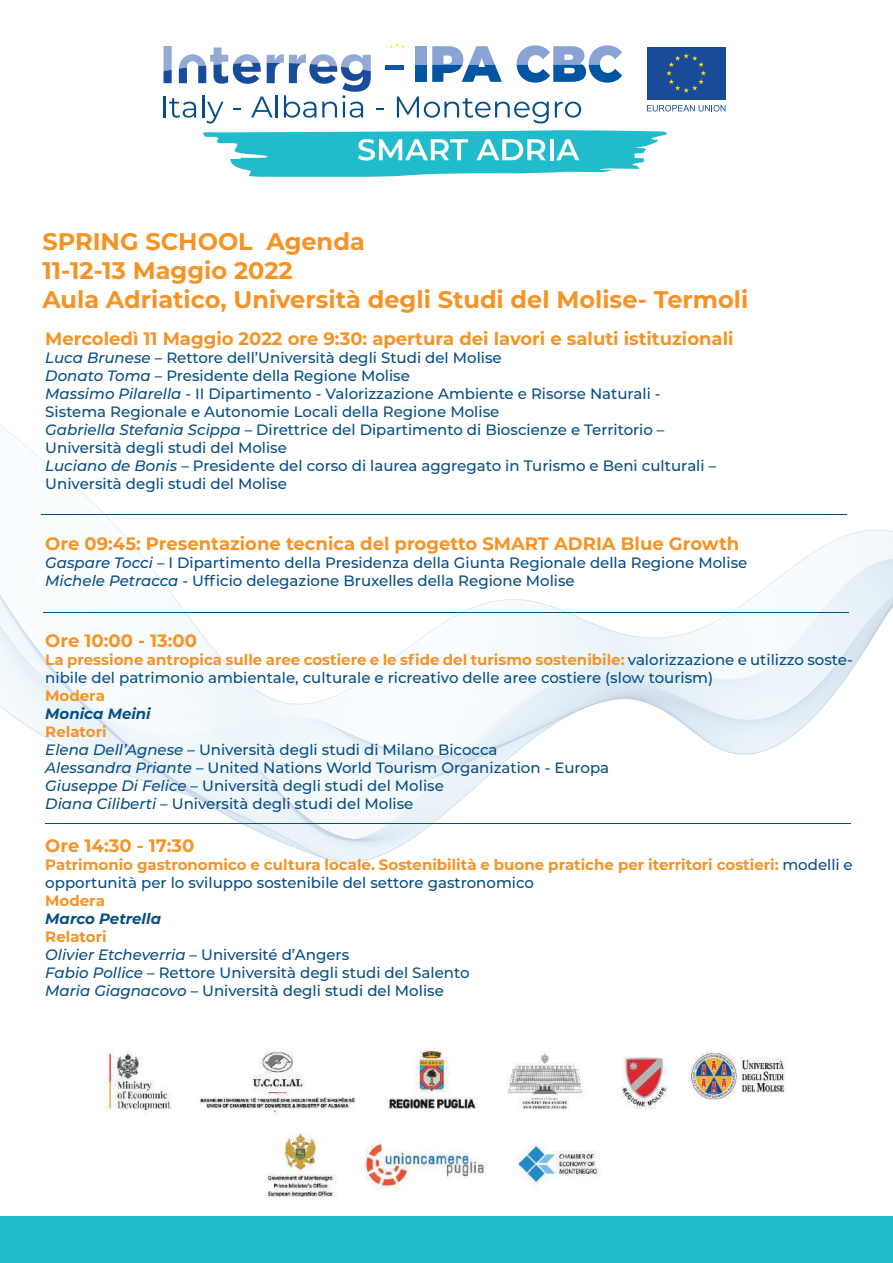
<style>
.page{position:relative;width:893px;height:1263px;background:#fff}
.page>*{position:absolute;margin:0;border:0;box-sizing:border-box;transform-origin:0 0}
.t1{font:700 24px/28.8px "Montserrat";color:#f69324}
.t2{font:700 18px "Montserrat";color:#f69324}
.t3{font:500 15px/18px "Montserrat";color:#064e86}
.t4{font:700 15px/18px "Montserrat";color:#f69324}
.t5{font:italic 700 15px "Montserrat";color:#064e86}
.s1{font-style:italic}
.s2{font-weight:700;color:#f69324}
.s3{font-weight:500;color:#064e86}
</style>
<div class="page">
<svg style="left:0;top:424px;width:893px;height:281px"></svg>
<img style="left:105px;top:1048px;width:563px;height:67px">
<img style="left:246px;top:1110px;width:405px;height:107px">
<img style="left:689px;top:1052px;width:96px;height:47px">
<div style="left:647px;top:47px;width:78px;height:52px;background:#194b9b"></div>
<svg style="left:666px;top:53px;width:40px;height:40px"></svg>
<svg style="left:647px;top:105px;width:78px;height:6px"></svg>
<svg style="left:163px;top:43px;width:459px;height:80px"></svg>
<svg style="left:203px;top:130px;width:464px;height:47px"></svg>
<div style="left:385px;top:65px;width:18px;height:5px;background:#0757a8"></div>
<div style="left:0;top:1217px;width:893px;height:46px;background:#21bccc"></div>
<hr style="left:44px;top:612px;width:804px;height:1px;background:#064e86">
<hr style="left:42px;top:514px;width:805px;height:1px;background:#064e86">
<hr style="left:45px;top:823px;width:805px;height:1px;background:#064e86">
<h1 class="t1" style="left:42px;top:226px;width:707px">SPRING SCHOOL Agenda<br>11-12-13 Maggio 2022<br>Aula Adriatico, Università degli Studi del Molise- Termoli</h1>
<p class="t2" style="left:45px;top:325px;width:690px">Mercoledì 11 Maggio 2022 ore 9:30: apertura dei lavori e saluti istituzionali</p>
<p class="t3" style="left:45px;top:348px;width:672px"><span class="s1">Luca Brunese</span> – Rettore dell’Università degli Studi del Molise<br><span class="s1">Donato Toma</span> – Presidente della Regione Molise<br><span class="s1">Massimo Pilarella -</span> II Dipartimento - Valorizzazione Ambiente e Risorse Naturali - Sistema Regionale e Autonomie Locali della Regione Molise<br><span class="s1">Gabriella Stefania Scippa</span> – Direttrice del Dipartimento di Bioscienze e Territorio – Università degli studi del Molise<br><span class="s1">Luciano de Bonis</span> – Presidente del corso di laurea aggregato in Turismo e Beni culturali – Università degli studi del Molise</p>
<p class="t2" style="left:45px;top:530px;width:695px">Ore 09:45: Presentazione tecnica del progetto SMART ADRIA Blue Growth</p>
<p class="t3" style="left:45px;top:553px;width:703px"><span class="s1">Gaspare Tocci –</span> I Dipartimento della Presidenza della Giunta Regionale della Regione Molise<br><span class="s1">Michele Petracca -</span> Ufficio delegazione Bruxelles della Regione Molise</p>
<p class="t2" style="left:45px;top:628px;width:153px">Ore 10:00 - 13:00</p>
<p class="t3" style="left:45px;top:650px;width:809px"><span class="s2">La pressione antropica sulle aree costiere e le sfide del turismo sostenibile:</span> valorizzazione e utilizzo soste&shy;nibile del patrimonio ambientale, culturale e ricreativo delle aree costiere (slow tourism)</p>
<p class="t4" style="left:45px;top:686px;width:61px">Modera</p>
<p class="t5" style="left:45px;top:703px;width:107px">Monica Meini</p>
<p class="t3" style="left:45px;top:722px;width:565px"><span class="s2">Relatori<br></span><span class="s1">Elena Dell’Agnese</span> – Università degli studi di Milano Bicocca<br><span class="s1">Alessandra Priante</span> – United Nations World Tourism Organization - Europa <span class="s1">Giuseppe Di Felice</span> – Università degli studi del Molise<br><span class="s1">Diana Ciliberti</span> – Università degli studi del Molise</p>
<p class="t2" style="left:45px;top:833px;width:151px">Ore 14:30 - 17:30</p>
<p class="t4" style="left:45px;top:855px;width:809px">Patrimonio gastronomico e cultura locale. Sostenibilità e buone pratiche per iterritori costieri: <span class="s3">modelli e opportunità per lo sviluppo sostenibile del settore gastronomico</span></p>
<p class="t4" style="left:45px;top:891px;width:61px">Modera</p>
<p class="t5" style="left:45px;top:908px;width:117px">Marco Petrella</p>
<p class="t3" style="left:45px;top:927px;width:426px"><span class="s2">Relatori<br></span><span class="s1">Olivier Etcheverria</span> – Université d’Angers<br><span class="s1">Fabio Pollice</span> – Rettore Università degli studi del Salento <span class="s1">Maria Giagnacovo</span> – Università degli studi del Molise</p>
</div>
